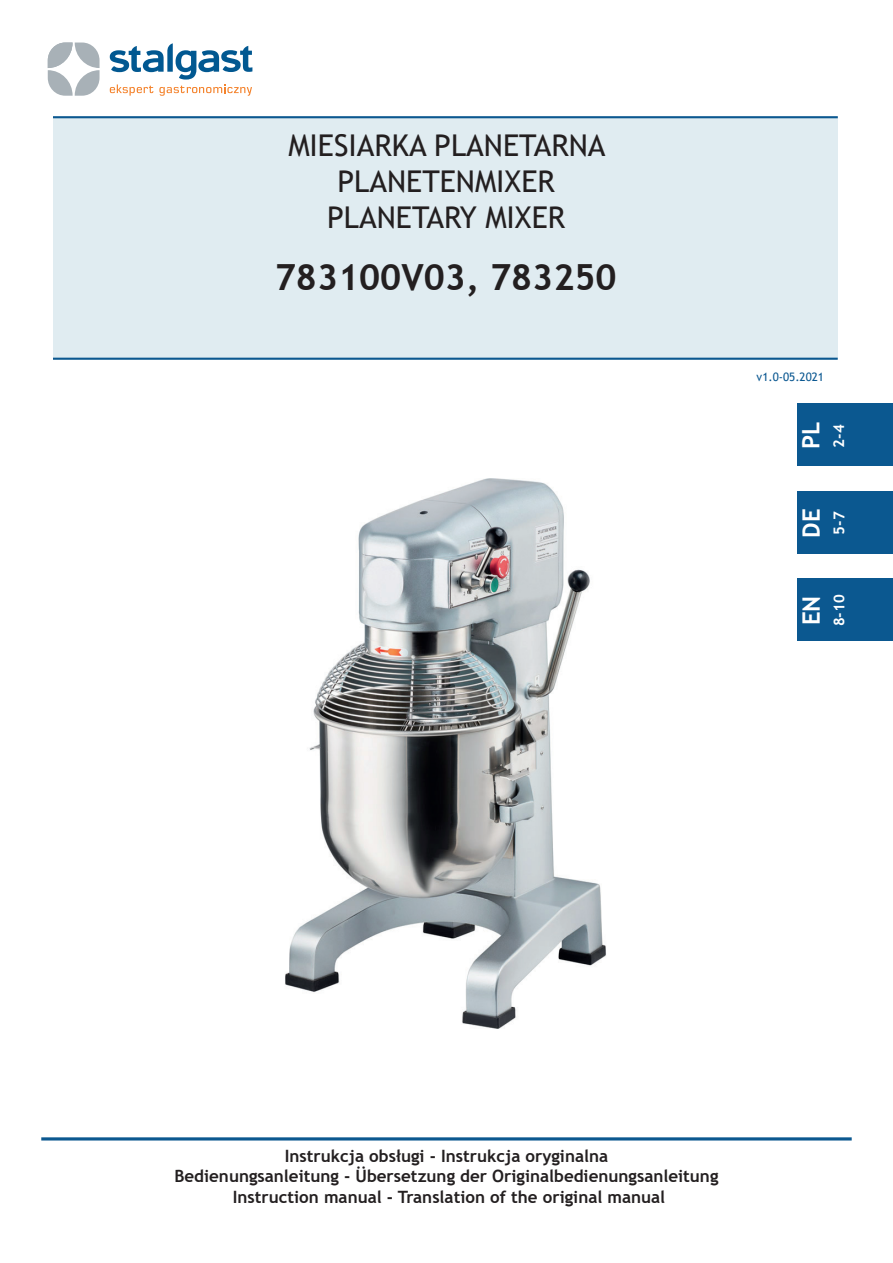
<style>
.page{position:relative;width:893px;height:1263px;background:#fff}
.page>*{position:absolute;margin:0;border:0;box-sizing:border-box;transform-origin:0 0}
.t1{font:700 36px "Trebuchet MS";color:#231f20}
.t2{font:30px/36px "Trebuchet MS";color:#231f20;text-align:center}
.t3{font:700 24px "Trebuchet MS";color:#fff}
.t4{font:700 16.95px/20.4px "Trebuchet MS";color:#231f20;text-align:center}
.t5{font:700 15px "Trebuchet MS";color:#fff}
.t6{font:11.7px "Trebuchet MS";color:#0b5891}
</style>
<div class="page">
<div style="left:53px;top:118px;width:785px;height:241px;background:#e0ecf1"></div>
<svg style="left:110px;top:43px;width:142px;height:53px"></svg>
<svg style="left:48px;top:43px;width:52px;height:53px"></svg>
<hr style="left:41px;top:1137px;width:811px;height:3px;background:#0b5890">
<hr style="left:53px;top:116px;width:785px;height:2px;background:#0b5890">
<hr style="left:53px;top:358px;width:785px;height:2px;background:#0b5890">
<div style="left:798px;top:404px;width:95px;height:62px;background:#0b5890"></div>
<div style="left:798px;top:491px;width:95px;height:62px;background:#0b5890"></div>
<div style="left:798px;top:578px;width:95px;height:62px;background:#0b5890"></div>
<img style="left:285px;top:478px;width:321px;height:551px">
<h2 class="t2" style="left:288px;top:127px;width:319px">MIESIARKA PLANETARNA<br>PLANETENMIXER<br>PLANETARY MIXER</h2>
<h1 class="t1" style="left:275px;top:254px;width:343px">783100V03, 783250</h1>
<p class="t6" style="left:757px;top:369px;width:69px">v1.0-05.2021</p>
<h3 class="t3" style="left:796px;top:449px;width:29px;rotate:-90deg">PL</h3>
<p class="t5" style="left:830px;top:448px;width:25px;rotate:-90deg">2-4</p>
<h3 class="t3" style="left:796px;top:538px;width:31px;rotate:-90deg">DE</h3>
<p class="t5" style="left:830px;top:535px;width:25px;rotate:-90deg">5-7</p>
<h3 class="t3" style="left:796px;top:625px;width:31px;rotate:-90deg">EN</h3>
<p class="t5" style="left:830px;top:626px;width:33px;rotate:-90deg">8-10</p>
<p class="t4" style="left:174px;top:1145px;width:546px">Instrukcja obsługi - Instrukcja oryginalna<br>Bedienungsanleitung - Übersetzung der Originalbedienungsanleitung<br>Instruction manual - Translation of the original manual</p>
</div>
